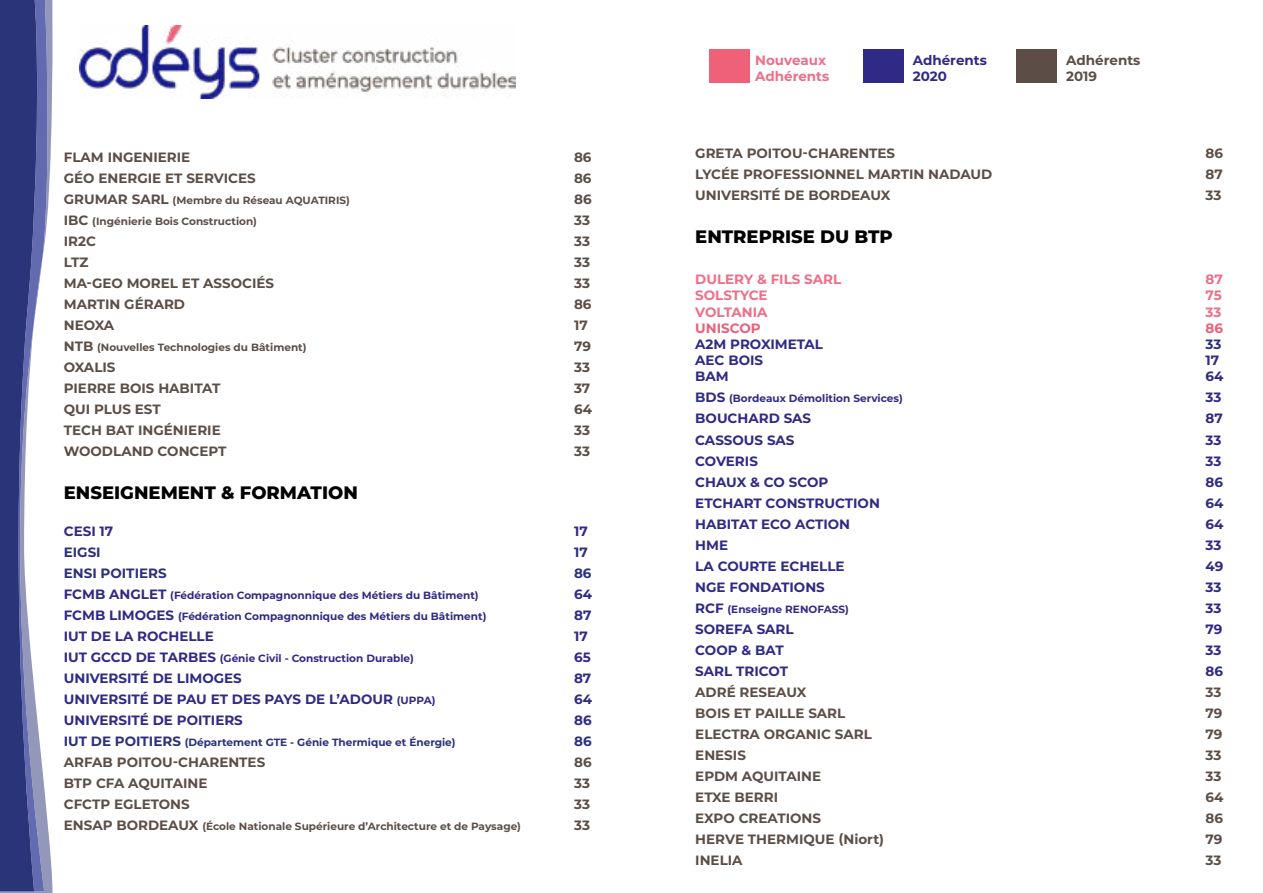
<style>
.page{position:relative;width:1263px;height:893px;background:#fff}
.page>*{position:absolute;margin:0;border:0;box-sizing:border-box;transform-origin:0 0}
.t1{font:800 18px "Montserrat";color:#000}
.t2{font:700 13.5px/16.2px "Montserrat";color:#5c4e47}
.t3{font:700 13.5px/16.2px "Montserrat";color:#2f2a85}
.t4{font:700 13.5px/16.2px "Montserrat";color:#ed6f87}
.t5{font:700 13.5px "Montserrat";color:#2a317a}
.t6{font:700 13.5px "Montserrat";color:#ec5f78}
.t7{font:700 10.5px "Montserrat";color:#2f2a85}
.t8{font:700 10.5px "Montserrat";color:#5c4e47}
.t9{font:700 10.5px "Montserrat";color:#2a317a}
.s1{font-size:13.5px}
.s2{font-size:10.5px}
</style>
<div class="page">
<img style="left:80px;top:25px;width:436px;height:73px">
<div style="left:709px;top:50px;width:41px;height:33px;background:#ef6079"></div>
<div style="left:863px;top:50px;width:41px;height:33px;background:#2f2a85"></div>
<div style="left:1016px;top:50px;width:41px;height:33px;background:#5c4e47"></div>
<svg style="left:0;top:0;width:53px;height:893px"></svg>
<p class="t2" style="left:64px;top:149px;width:128px">FLAM INGENIERIE</p>
<p class="t2" style="left:574px;top:149px;width:19px">86</p>
<p class="t2" style="left:64px;top:170px;width:193px">GÉO ENERGIE ET SERVICES</p>
<p class="t2" style="left:574px;top:170px;width:19px">86</p>
<p class="t8" style="left:64px;top:193px;width:288px"><span class="s1">GRUMAR SARL</span> (Membre du Réseau AQUATIRIS)</p>
<p class="t2" style="left:574px;top:191px;width:19px">86</p>
<p class="t8" style="left:64px;top:214px;width:195px"><span class="s1">IBC</span> (Ingénierie Bois Construction)</p>
<p class="t2" style="left:574px;top:212px;width:17px">33</p>
<p class="t2" style="left:64px;top:233px;width:34px">IR2C</p>
<p class="t2" style="left:574px;top:233px;width:17px">33</p>
<p class="t2" style="left:64px;top:254px;width:26px">LTZ</p>
<p class="t2" style="left:574px;top:254px;width:17px">33</p>
<p class="t2" style="left:64px;top:275px;width:212px">MA-GEO MOREL ET ASSOCIÉS</p>
<p class="t2" style="left:574px;top:275px;width:17px">33</p>
<p class="t2" style="left:64px;top:296px;width:123px">MARTIN GÉRARD</p>
<p class="t2" style="left:574px;top:296px;width:19px">86</p>
<p class="t2" style="left:64px;top:317px;width:52px">NEOXA</p>
<p class="t2" style="left:574px;top:317px;width:15px">17</p>
<p class="t8" style="left:64px;top:340px;width:244px"><span class="s1">NTB</span> (Nouvelles Technologies du Bâtiment)</p>
<p class="t2" style="left:574px;top:338px;width:18px">79</p>
<p class="t2" style="left:64px;top:359px;width:53px">OXALIS</p>
<p class="t2" style="left:574px;top:359px;width:17px">33</p>
<p class="t2" style="left:64px;top:380px;width:158px">PIERRE BOIS HABITAT</p>
<p class="t2" style="left:574px;top:380px;width:18px">37</p>
<p class="t2" style="left:64px;top:401px;width:99px">QUI PLUS EST</p>
<p class="t2" style="left:574px;top:401px;width:19px">64</p>
<p class="t2" style="left:64px;top:422px;width:158px">TECH BAT INGÉNIERIE</p>
<p class="t2" style="left:574px;top:422px;width:17px">33</p>
<p class="t2" style="left:64px;top:443px;width:164px">WOODLAND CONCEPT</p>
<p class="t2" style="left:574px;top:443px;width:17px">33</p>
<h1 class="t1" style="left:64px;top:480px;width:296px">ENSEIGNEMENT &amp; FORMATION</h1>
<p class="t3" style="left:64px;top:523px;width:51px">CESI 17</p>
<p class="t3" style="left:574px;top:523px;width:15px">17</p>
<p class="t5" style="left:64px;top:543px;width:38px">EIGSI</p>
<p class="t5" style="left:574px;top:543px;width:15px">17</p>
<p class="t5" style="left:64px;top:564px;width:104px">ENSI POITIERS</p>
<p class="t5" style="left:574px;top:564px;width:19px">86</p>
<p class="t7" style="left:64px;top:588px;width:416px"><span class="s1">FCMB ANGLET</span> (Fédération Compagnonnique des Métiers du Bâtiment)</p>
<p class="t3" style="left:574px;top:586px;width:19px">64</p>
<p class="t7" style="left:64px;top:609px;width:424px"><span class="s1">FCMB LIMOGES</span> (Fédération Compagnonnique des Métiers du Bâtiment)</p>
<p class="t3" style="left:574px;top:607px;width:19px">87</p>
<p class="t3" style="left:64px;top:628px;width:152px">IUT DE LA ROCHELLE</p>
<p class="t3" style="left:574px;top:628px;width:15px">17</p>
<p class="t7" style="left:64px;top:651px;width:352px"><span class="s1">IUT GCCD DE TARBES</span> (Génie Civil - Construction Durable)</p>
<p class="t3" style="left:574px;top:649px;width:18px">65</p>
<p class="t3" style="left:64px;top:670px;width:180px">UNIVERSITÉ DE LIMOGES</p>
<p class="t3" style="left:574px;top:670px;width:19px">87</p>
<p class="t3" style="left:64px;top:691px;width:373px">UNIVERSITÉ DE PAU ET DES PAYS DE L’ADOUR <span class="s2">(UPPA)</span></p>
<p class="t3" style="left:574px;top:691px;width:19px">64</p>
<p class="t3" style="left:64px;top:712px;width:181px">UNIVERSITÉ DE POITIERS</p>
<p class="t3" style="left:574px;top:712px;width:19px">86</p>
<p class="t9" style="left:64px;top:735px;width:393px"><span class="s1">IUT DE POITIERS</span> (Département GTE - Génie Thermique et Énergie)</p>
<p class="t5" style="left:574px;top:732px;width:19px">86</p>
<p class="t2" style="left:64px;top:754px;width:203px">ARFAB POITOU-CHARENTES</p>
<p class="t2" style="left:574px;top:754px;width:19px">86</p>
<p class="t2" style="left:64px;top:775px;width:145px">BTP CFA AQUITAINE</p>
<p class="t2" style="left:574px;top:775px;width:17px">33</p>
<p class="t2" style="left:64px;top:796px;width:128px">CFCTP EGLETONS</p>
<p class="t2" style="left:574px;top:796px;width:17px">33</p>
<p class="t8" style="left:64px;top:819px;width:459px"><span class="s1">ENSAP BORDEAUX</span> (École Nationale Supérieure d’Architecture et de Paysage)</p>
<p class="t2" style="left:574px;top:817px;width:17px">33</p>
<p class="t4" style="left:755px;top:51px;width:76px">Nouveaux<br>Adhérents</p>
<p class="t3" style="left:913px;top:51px;width:76px">Adhérents<br>2020</p>
<p class="t2" style="left:1066px;top:51px;width:76px">Adhérents<br>2019</p>
<p class="t2" style="left:695px;top:144px;width:201px">GRETA POITOU-CHARENTES</p>
<p class="t2" style="left:1205px;top:144px;width:19px">86</p>
<p class="t2" style="left:695px;top:165px;width:299px">LYCÉE PROFESSIONNEL MARTIN NADAUD</p>
<p class="t2" style="left:1205px;top:165px;width:19px">87</p>
<p class="t2" style="left:695px;top:186px;width:197px">UNIVERSITÉ DE BORDEAUX</p>
<p class="t2" style="left:1205px;top:186px;width:17px">33</p>
<h1 class="t1" style="left:695px;top:223px;width:199px">ENTREPRISE DU BTP</h1>
<p class="t4" style="left:695px;top:271px;width:148px">DULERY &amp; FILS SARL</p>
<p class="t4" style="left:1205px;top:271px;width:19px">87</p>
<p class="t4" style="left:695px;top:287px;width:74px">SOLSTYCE</p>
<p class="t4" style="left:1205px;top:287px;width:18px">75</p>
<p class="t4" style="left:695px;top:303px;width:74px">VOLTANIA</p>
<p class="t4" style="left:1205px;top:303px;width:17px">33</p>
<p class="t6" style="left:695px;top:318px;width:67px">UNISCOP</p>
<p class="t6" style="left:1205px;top:318px;width:19px">86</p>
<p class="t3" style="left:695px;top:335px;width:129px">A2M PROXIMETAL</p>
<p class="t5" style="left:1205px;top:335px;width:17px">33</p>
<p class="t3" style="left:695px;top:352px;width:69px">AEC BOIS</p>
<p class="t3" style="left:1205px;top:352px;width:15px">17</p>
<p class="t3" style="left:695px;top:368px;width:35px">BAM</p>
<p class="t3" style="left:1205px;top:368px;width:19px">64</p>
<p class="t7" style="left:695px;top:391px;width:209px"><span class="s1">BDS</span> (Bordeaux Démolition Services)</p>
<p class="t3" style="left:1205px;top:389px;width:17px">33</p>
<p class="t3" style="left:695px;top:410px;width:117px">BOUCHARD SAS</p>
<p class="t3" style="left:1205px;top:410px;width:19px">87</p>
<p class="t3" style="left:695px;top:431px;width:101px">CASSOUS SAS</p>
<p class="t3" style="left:1205px;top:431px;width:17px">33</p>
<p class="t3" style="left:695px;top:452px;width:64px">COVERIS</p>
<p class="t3" style="left:1205px;top:452px;width:17px">33</p>
<p class="t3" style="left:695px;top:473px;width:135px">CHAUX &amp; CO SCOP</p>
<p class="t3" style="left:1205px;top:473px;width:19px">86</p>
<p class="t3" style="left:695px;top:494px;width:186px">ETCHART CONSTRUCTION</p>
<p class="t3" style="left:1205px;top:494px;width:19px">64</p>
<p class="t3" style="left:695px;top:515px;width:156px">HABITAT ECO ACTION</p>
<p class="t3" style="left:1205px;top:515px;width:19px">64</p>
<p class="t3" style="left:695px;top:536px;width:34px">HME</p>
<p class="t3" style="left:1205px;top:536px;width:17px">33</p>
<p class="t3" style="left:695px;top:557px;width:151px">LA COURTE ECHELLE</p>
<p class="t3" style="left:1205px;top:557px;width:19px">49</p>
<p class="t3" style="left:695px;top:578px;width:131px">NGE FONDATIONS</p>
<p class="t3" style="left:1205px;top:578px;width:17px">33</p>
<p class="t7" style="left:695px;top:601px;width:155px"><span class="s1">RCF</span> (Enseigne RENOFASS)</p>
<p class="t3" style="left:1205px;top:599px;width:17px">33</p>
<p class="t3" style="left:695px;top:620px;width:100px">SOREFA SARL</p>
<p class="t3" style="left:1205px;top:620px;width:18px">79</p>
<p class="t3" style="left:695px;top:641px;width:90px">COOP &amp; BAT</p>
<p class="t3" style="left:1205px;top:641px;width:17px">33</p>
<p class="t3" style="left:695px;top:662px;width:94px">SARL TRICOT</p>
<p class="t3" style="left:1205px;top:662px;width:19px">86</p>
<p class="t2" style="left:695px;top:683px;width:113px">ADRÉ RESEAUX</p>
<p class="t2" style="left:1205px;top:683px;width:17px">33</p>
<p class="t2" style="left:695px;top:704px;width:152px">BOIS ET PAILLE SARL</p>
<p class="t2" style="left:1205px;top:704px;width:18px">79</p>
<p class="t2" style="left:695px;top:725px;width:178px">ELECTRA ORGANIC SARL</p>
<p class="t2" style="left:1205px;top:725px;width:18px">79</p>
<p class="t2" style="left:695px;top:746px;width:52px">ENESIS</p>
<p class="t2" style="left:1205px;top:746px;width:17px">33</p>
<p class="t2" style="left:695px;top:767px;width:127px">EPDM AQUITAINE</p>
<p class="t2" style="left:1205px;top:767px;width:17px">33</p>
<p class="t2" style="left:695px;top:788px;width:84px">ETXE BERRI</p>
<p class="t2" style="left:1205px;top:788px;width:19px">64</p>
<p class="t2" style="left:695px;top:809px;width:127px">EXPO CREATIONS</p>
<p class="t2" style="left:1205px;top:809px;width:19px">86</p>
<p class="t2" style="left:695px;top:830px;width:190px">HERVE THERMIQUE (Niort)</p>
<p class="t2" style="left:1205px;top:830px;width:18px">79</p>
<p class="t2" style="left:695px;top:851px;width:49px">INELIA</p>
<p class="t2" style="left:1205px;top:851px;width:17px">33</p>
</div>
